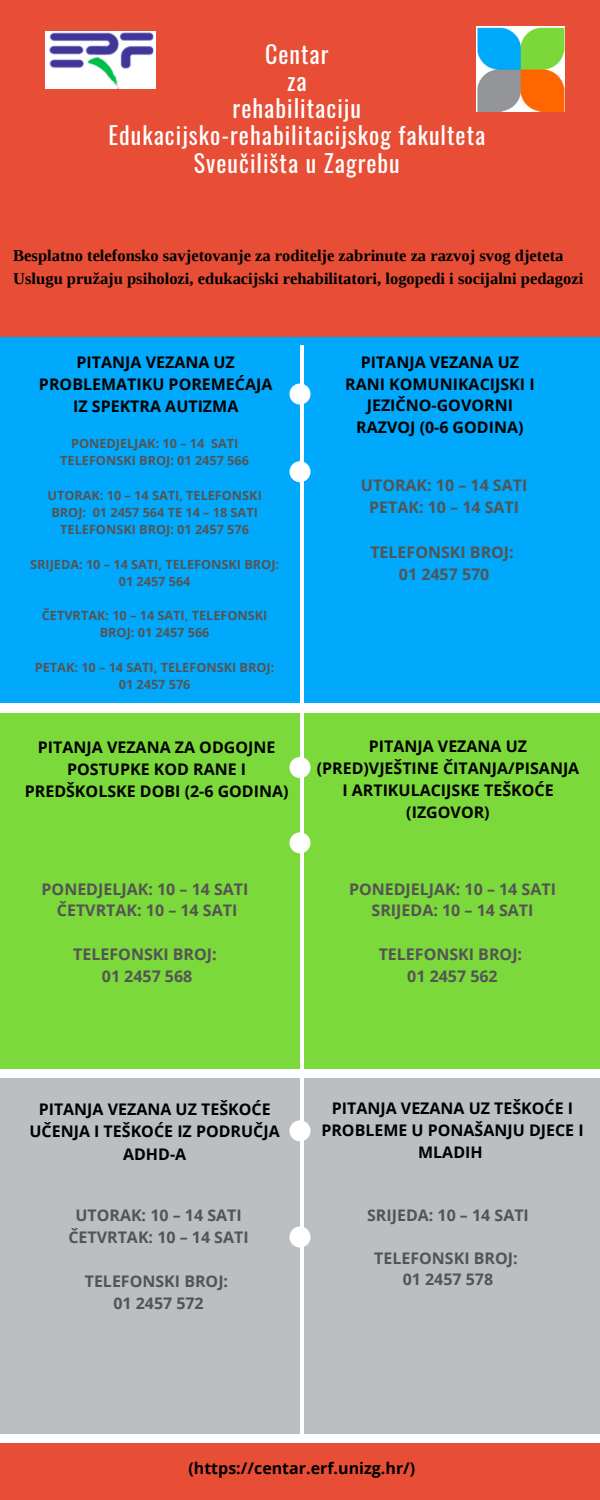
<style>
.page{position:relative;width:600px;height:1500px;background:#fff}
.page>*{position:absolute;margin:0;border:0;box-sizing:border-box;transform-origin:0 0}
.t1{font:24px/27.2px "Oswald";letter-spacing:.045em;color:#fff;text-align:center}
.t2{font:700 16.5px/22.7px "Liberation Serif";color:#000}
.t3{font:700 16px/21.8px "Open Sans";color:#000;text-align:center}
.t4{font:700 16px/21.8px "Open Sans";color:#545454;text-align:center}
.t5{font:700 12.7px/17.2px "Open Sans";color:#545454;text-align:center}
</style>
<div class="page">
<div style="left:0;top:0;width:600px;height:337px;background:#e84e36"></div>
<div style="left:0;top:337px;width:600px;height:366px;background:#01a9fc"></div>
<div style="left:0;top:714px;width:600px;height:355px;background:#7cd93b"></div>
<div style="left:0;top:1079px;width:600px;height:355px;background:#bcbfc1"></div>
<div style="left:0;top:1443px;width:600px;height:57px;background:#e84e36"></div>
<hr style="left:300px;top:345px;width:4px;height:1098px;background:#fff">
<div style="left:290px;top:384px;width:21px;height:21px;background:#fff;border-radius:50%"></div>
<div style="left:290px;top:461px;width:21px;height:21px;background:#fff;border-radius:50%"></div>
<div style="left:290px;top:757px;width:21px;height:21px;background:#fff;border-radius:50%"></div>
<div style="left:290px;top:832px;width:21px;height:21px;background:#fff;border-radius:50%"></div>
<div style="left:290px;top:1120px;width:21px;height:21px;background:#fff;border-radius:50%"></div>
<div style="left:290px;top:1227px;width:21px;height:21px;background:#fff;border-radius:50%"></div>
<img style="left:45px;top:32px;width:111px;height:56px">
<img style="left:476px;top:26px;width:89px;height:85px">
<h1 class="t1" style="left:108px;top:40px;width:378px">Centar<br>za<br>rehabilitaciju<br>Edukacijsko-rehabilitacijskog fakulteta<br>Sveučilišta u Zagrebu</h1>
<p class="t2" style="left:13px;top:244px;width:572px">Besplatno telefonsko savjetovanje za roditelje zabrinute za razvoj svog djeteta<br>Uslugu pružaju psiholozi, edukacijski rehabilitatori, logopedi i socijalni pedagozi</p>
<p class="t3" style="left:39px;top:351px;width:235px">PITANJA VEZANA UZ<br>PROBLEMATIKU POREMEĆAJA<br>IZ SPEKTRA AUTIZMA</p>
<p class="t5" style="left:60px;top:435px;width:190px">PONEDJELJAK: 10 – 14 SATI<br>TELEFONSKI BROJ: 01 2457 566</p>
<p class="t5" style="left:47px;top:486px;width:216px">UTORAK: 10 – 14 SATI, TELEFONSKI<br>BROJ: 01 2457 564 TE 14 – 18 SATI<br>TELEFONSKI BROJ: 01 2457 576</p>
<p class="t5" style="left:30px;top:555px;width:250px">SRIJEDA: 10 – 14 SATI, TELEFONSKI BROJ:<br>01 2457 564</p>
<p class="t5" style="left:42px;top:607px;width:227px">ČETVRTAK: 10 – 14 SATI, TELEFONSKI<br>BROJ: 01 2457 566</p>
<p class="t5" style="left:35px;top:658px;width:241px">PETAK: 10 – 14 SATI, TELEFONSKI BROJ:<br>01 2457 576</p>
<p class="t3" style="left:25px;top:736px;width:265px">PITANJA VEZANA ZA ODGOJNE<br>POSTUPKE KOD RANE I<br>PREDŠKOLSKE DOBI (2-6 GODINA)</p>
<p class="t4" style="left:42px;top:878px;width:208px">PONEDJELJAK: 10 – 14 SATI<br>ČETVRTAK: 10 – 14 SATI</p>
<p class="t4" style="left:73px;top:943px;width:145px">TELEFONSKI BROJ:<br>01 2457 568</p>
<p class="t3" style="left:345px;top:351px;width:191px">PITANJA VEZANA UZ<br>RANI KOMUNIKACIJSKI I<br>JEZIČNO-GOVORNI<br>RAZVOJ (0-6 GODINA)</p>
<p class="t4" style="left:361px;top:473px;width:168px;line-height:22.3px">UTORAK: 10 – 14 SATI<br>PETAK: 10 – 14 SATI</p>
<p class="t4" style="left:370px;top:540px;width:145px;line-height:22.3px">TELEFONSKI BROJ:<br>01 2457 570</p>
<p class="t3" style="left:317px;top:735px;width:264px">PITANJA VEZANA UZ (PRED)VJEŠTINE ČITANJA/PISANJA<br>I ARTIKULACIJSKE TEŠKOĆE (IZGOVOR)</p>
<p class="t4" style="left:349px;top:878px;width:208px">PONEDJELJAK: 10 – 14 SATI<br>SRIJEDA: 10 – 14 SATI</p>
<p class="t4" style="left:379px;top:943px;width:145px">TELEFONSKI BROJ:<br>01 2457 562</p>
<p class="t3" style="left:29px;top:1098px;width:252px;line-height:22.2px">PITANJA VEZANA UZ TEŠKOĆE<br>UČENJA I TEŠKOĆE IZ PODRUČJA<br>ADHD-A</p>
<p class="t4" style="left:68px;top:1204px;width:182px;line-height:22.1px">UTORAK: 10 – 14 SATI<br>ČETVRTAK: 10 – 14 SATI</p>
<p class="t4" style="left:85px;top:1270px;width:145px;line-height:22.1px">TELEFONSKI BROJ:<br>01 2457 572</p>
<p class="t3" style="left:321px;top:1097px;width:264px;line-height:22.2px">PITANJA VEZANA UZ TEŠKOĆE I<br>PROBLEME U PONAŠANJU DJECE I<br>MLADIH</p>
<p class="t4" style="left:367px;top:1203px;width:163px">SRIJEDA: 10 – 14 SATI</p>
<p class="t4" style="left:374px;top:1247px;width:145px">TELEFONSKI BROJ:<br>01 2457 578</p>
<p class="t3" style="left:188px;top:1457px;width:228px">(https://centar.erf.unizg.hr/)</p>
</div>
